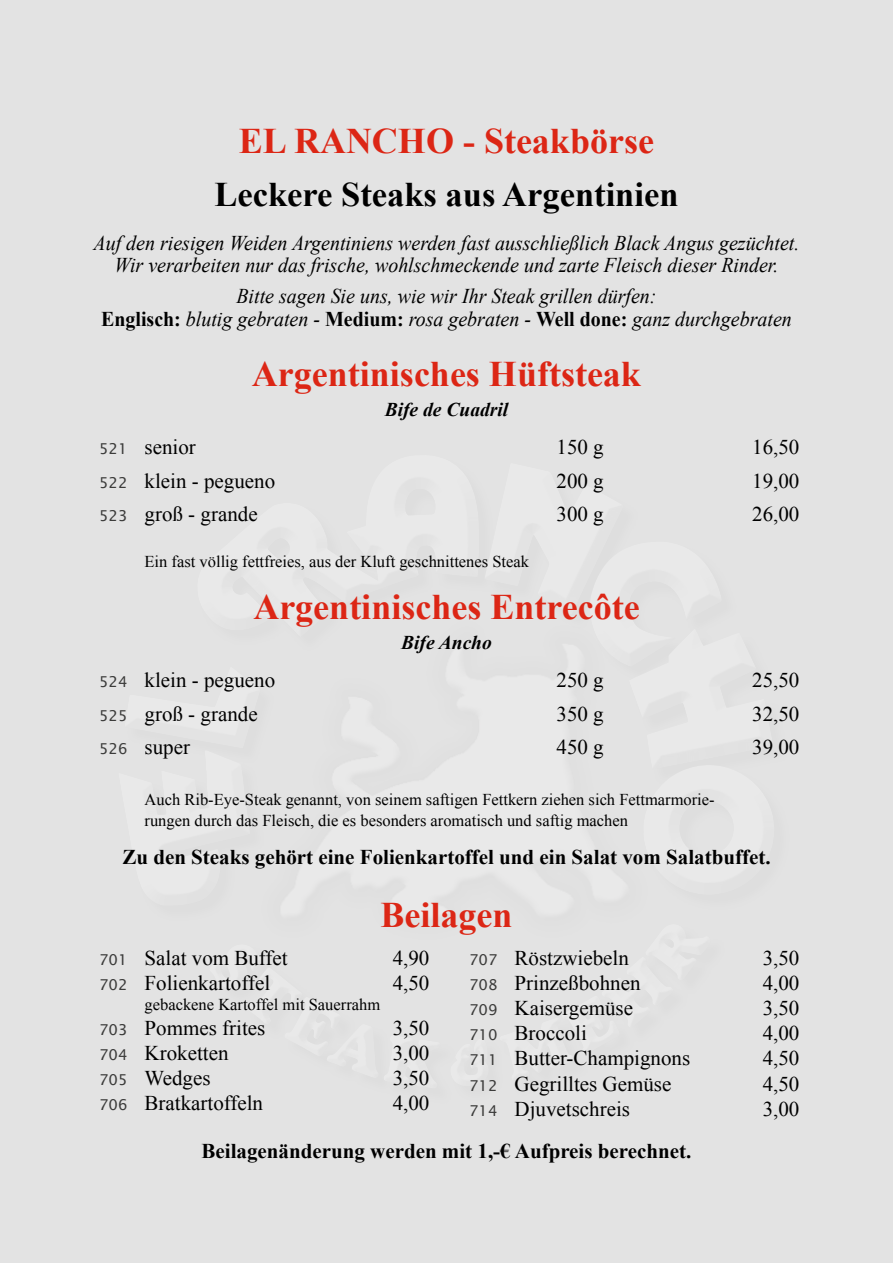
<style>
.page{position:relative;width:893px;height:1263px;background:#e3e3e3}
.page>*{position:absolute;margin:0;border:0;box-sizing:border-box;transform-origin:0 0}
.t1{font:700 36px "Times New Roman";color:#dc2615}
.t2{font:700 34.5px "Times New Roman";color:#000}
.t3{font:21px "Times New Roman";color:#000}
.t4{font:italic 21px/22.5px "Times New Roman";color:#000;text-align:center;scale:.95 1}
.t5{font:700 21px "Times New Roman";color:#000}
.t6{font:italic 700 19.5px "Times New Roman";color:#000}
.t7{font:16.5px/21px "Times New Roman";color:#000}
.s1{font-weight:700;font-style:normal}
.s2{font-family:"Lucida Sans";font-size:15px;color:#3c3c3b}
</style>
<div class="page">
<h1 class="t1" style="left:239px;top:116px;width:417px">EL RANCHO - Steakbörse</h1>
<h2 class="t2" style="left:214px;top:171px;width:466px">Leckere Steaks aus Argentinien</h2>
<p class="t4" style="left:94px;top:231px;width:744px">Auf den riesigen Weiden Argentiniens werden fast ausschließlich Black Angus gezüchtet.<br>Wir verarbeiten nur das frische, wohlschmeckende und zarte Fleisch dieser Rinder.</p>
<p class="t4" style="left:101px;top:285px;width:729px">Bitte sagen Sie uns, wie wir Ihr Steak grillen dürfen:<br><span class="s1">Englisch:</span> blutig gebraten - <span class="s1">Medium:</span> rosa gebraten - <span class="s1">Well done:</span> ganz durchgebraten</p>
<h1 class="t1" style="left:252px;top:349px;width:390px">Argentinisches Hüftsteak</h1>
<p class="t6" style="left:385px;top:396px;width:125px">Bife de Cuadril</p>
<p class="t3" style="left:99px;top:433px;width:98px"><span class="s2">521</span> senior</p>
<p class="t3" style="left:557px;top:433px;width:49px">150 g</p>
<p class="t3" style="left:752px;top:433px;width:49px">16,50</p>
<p class="t3" style="left:99px;top:466px;width:178px"><span class="s2">522</span> klein - pegueno</p>
<p class="t3" style="left:557px;top:466px;width:49px">200 g</p>
<p class="t3" style="left:752px;top:466px;width:49px">19,00</p>
<p class="t3" style="left:99px;top:500px;width:160px"><span class="s2">523</span> groß - grande</p>
<p class="t3" style="left:557px;top:500px;width:49px">300 g</p>
<p class="t3" style="left:752px;top:500px;width:49px">26,00</p>
<p class="t7" style="left:145px;top:551px;width:386px">Ein fast völlig fettfreies, aus der Kluft geschnittenes Steak</p>
<h1 class="t1" style="left:253px;top:582px;width:388px">Argentinisches Entrecôte</h1>
<p class="t6" style="left:401px;top:629px;width:92px">Bife Ancho</p>
<p class="t3" style="left:99px;top:666px;width:178px"><span class="s2">524</span> klein - pegueno</p>
<p class="t3" style="left:557px;top:666px;width:49px">250 g</p>
<p class="t3" style="left:752px;top:666px;width:49px">25,50</p>
<p class="t3" style="left:99px;top:699px;width:160px"><span class="s2">525</span> groß - grande</p>
<p class="t3" style="left:557px;top:699px;width:49px">350 g</p>
<p class="t3" style="left:752px;top:699px;width:49px">32,50</p>
<p class="t3" style="left:99px;top:733px;width:92px"><span class="s2">526</span> super</p>
<p class="t3" style="left:557px;top:733px;width:49px">450 g</p>
<p class="t3" style="left:752px;top:733px;width:49px">39,00</p>
<p class="t7" style="left:145px;top:788px;width:572px">Auch Rib-Eye-Steak genannt, von seinem saftigen Fettkern ziehen sich Fettmarmorie&shy;rungen durch das Fleisch, die es besonders aromatisch und saftig machen</p>
<p class="t5" style="left:122px;top:842px;width:650px">Zu den Steaks gehört eine Folienkartoffel und ein Salat vom Salatbuffet.</p>
<h1 class="t1" style="left:380px;top:890px;width:134px">Beilagen</h1>
<p class="t3" style="left:99px;top:943px;width:190px"><span class="s2">701</span> Salat vom Buffet</p>
<p class="t3" style="left:393px;top:943px;width:38px">4,90</p>
<p class="t3" style="left:99px;top:969px;width:173px"><span class="s2">702</span> Folienkartoffel</p>
<p class="t3" style="left:393px;top:969px;width:38px">4,50</p>
<p class="t7" style="left:145px;top:993px;width:237px">gebackene Kartoffel mit Sauerrahm</p>
<p class="t3" style="left:99px;top:1014px;width:168px"><span class="s2">703</span> Pommes frites</p>
<p class="t3" style="left:393px;top:1014px;width:38px">3,50</p>
<p class="t3" style="left:99px;top:1039px;width:131px"><span class="s2">704</span> Kroketten</p>
<p class="t3" style="left:393px;top:1039px;width:38px">3,00</p>
<p class="t3" style="left:99px;top:1064px;width:113px"><span class="s2">705</span> Wedges</p>
<p class="t3" style="left:393px;top:1064px;width:38px">3,50</p>
<p class="t3" style="left:99px;top:1089px;width:166px"><span class="s2">706</span> Bratkartoffeln</p>
<p class="t3" style="left:393px;top:1089px;width:38px">4,00</p>
<p class="t3" style="left:469px;top:943px;width:161px"><span class="s2">707</span> Röstzwiebeln</p>
<p class="t3" style="left:763px;top:943px;width:38px">3,50</p>
<p class="t3" style="left:469px;top:969px;width:173px"><span class="s2">708</span> Prinzeßbohnen</p>
<p class="t3" style="left:763px;top:969px;width:38px">4,00</p>
<p class="t3" style="left:469px;top:994px;width:166px"><span class="s2">709</span> Kaisergemüse</p>
<p class="t3" style="left:763px;top:994px;width:38px">3,50</p>
<p class="t3" style="left:469px;top:1019px;width:119px"><span class="s2">710</span> Broccoli</p>
<p class="t3" style="left:763px;top:1019px;width:38px">4,00</p>
<p class="t3" style="left:469px;top:1044px;width:223px"><span class="s2">711</span> Butter-Champignons</p>
<p class="t3" style="left:763px;top:1044px;width:38px">4,50</p>
<p class="t3" style="left:469px;top:1069px;width:204px"><span class="s2">712</span> Gegrilltes Gemüse</p>
<p class="t3" style="left:763px;top:1069px;width:38px">4,50</p>
<p class="t3" style="left:469px;top:1095px;width:162px"><span class="s2">714</span> Djuvetschreis</p>
<p class="t3" style="left:763px;top:1095px;width:38px">3,00</p>
<p class="t5" style="left:202px;top:1136px;width:491px">Beilagenänderung werden mit 1,-€ Aufpreis berechnet.</p>
</div>
